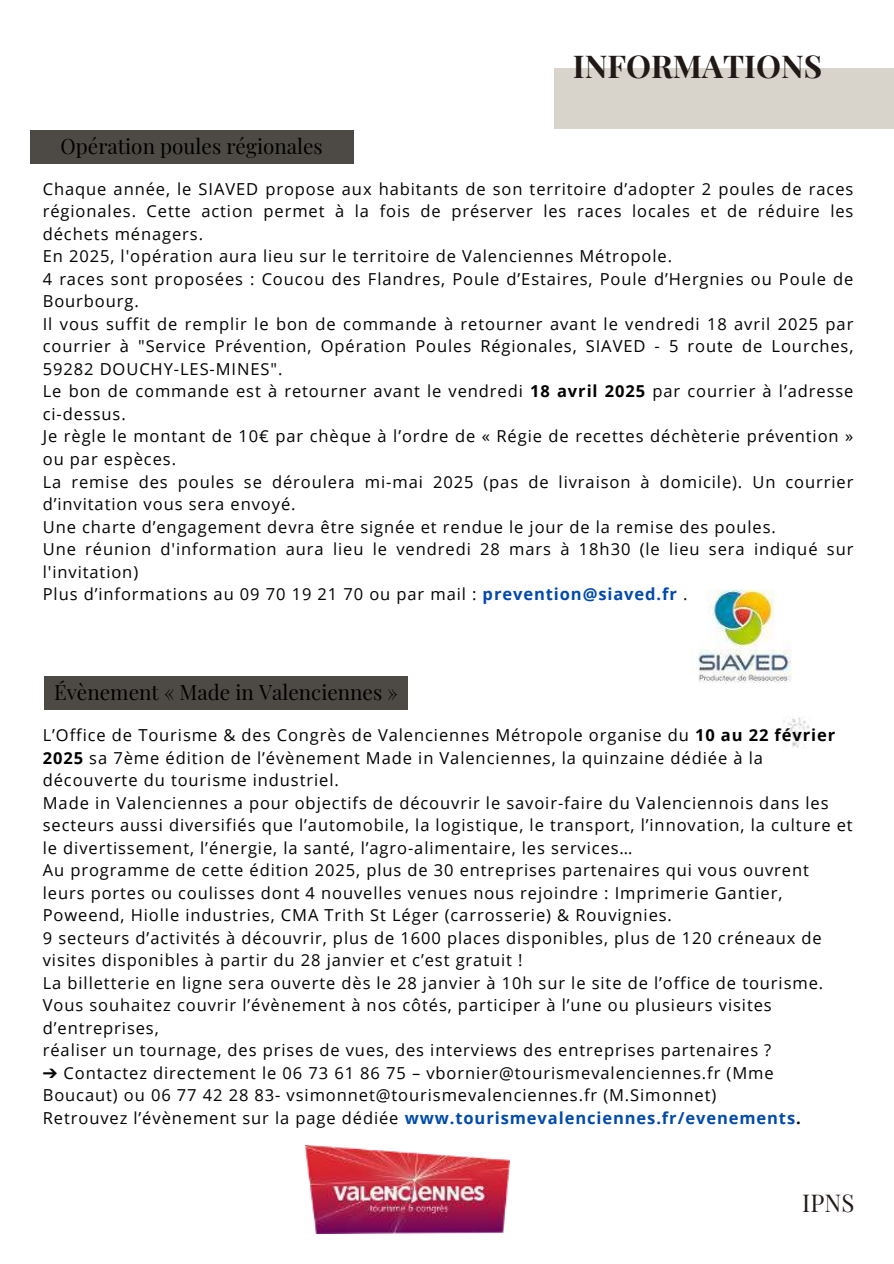
<style>
.page{position:relative;width:894px;height:1264px;background:#fff}
.page>*{position:absolute;margin:0;border:0;box-sizing:border-box;transform-origin:0 0}
.t1{font:700 31.5px "Playfair Display";color:#201917}
.t2{font:24px "Playfair Display";color:#201917}
.t3{font:20.7px "Playfair Display";color:#000}
.t4{font:16.5px/22.5px "Open Sans";letter-spacing:.055em;color:#020201}
.s1{font-weight:700}
.s2{font-weight:700;color:#004aad}
.s3{font-family:"Free Serif"}
</style>
<div class="page">
<div style="left:553px;top:68px;width:340px;height:60px;background:#d8d4cc"></div>
<img style="left:782px;top:717px;width:29px;height:31px">
<div style="left:30px;top:130px;width:323px;height:33px;background:#4d4a45"></div>
<div style="left:45px;top:676px;width:362px;height:33px;background:#4d4a45"></div>
<img style="left:305px;top:1145px;width:204px;height:88px">
<img style="left:698px;top:589px;width:94px;height:94px">
<p class="t3" style="left:60px;top:132px;width:264px">Opération poules régionales</p>
<h1 class="t1" style="left:572px;top:44px;width:251px">INFORMATIONS</h1>
<p class="t4" style="left:43px;top:177px;width:812px">Chaque année, le SIAVED propose aux habitants de son territoire d’adopter 2 poules de races régionales. Cette action permet à la fois de préserver les races locales et de réduire les déchets ménagers.<br>En 2025, l'opération aura lieu sur le territoire de Valenciennes Métropole.<br>4 races sont proposées : Coucou des Flandres, Poule d’Estaires, Poule d’Hergnies ou Poule de Bourbourg.<br>Il vous suffit de remplir le bon de commande à retourner avant le vendredi 18 avril 2025 par courrier à "Service Prévention, Opération Poules Régionales, SIAVED - 5 route de Lourches, 59282 DOUCHY-LES-MINES".<br>Le bon de commande est à retourner avant le vendredi <span class="s1">18 avril 2025</span> par courrier à l’adresse ci-dessus.<br>Je règle le montant de 10€ par chèque à l’ordre de « Régie de recettes déchèterie prévention » ou par espèces.<br>La remise des poules se déroulera mi-mai 2025 (pas de livraison à domicile). Un courrier d’invitation vous sera envoyé.<br>Une charte d’engagement devra être signée et rendue le jour de la remise des poules.<br>Une réunion d'information aura lieu le vendredi 28 mars à 18h30 (le lieu sera indiqué sur l'invitation)<br>Plus d’informations au 09 70 19 21 70 ou par mail : <span class="s2">prevention@siaved.fr</span> .</p>
<p class="t3" style="left:54px;top:678px;width:345px">Évènement « Made in Valenciennes »</p>
<p class="t4" style="left:43px;top:723px;width:811px">L’Office de Tourisme &amp; des Congrès de Valenciennes Métropole organise du <span class="s1">10 au 22 février 2025</span> sa 7ème édition de l’évènement Made in Valenciennes, la quinzaine dédiée à la découverte du tourisme industriel.<br>Made in Valenciennes a pour objectifs de découvrir le savoir-faire du Valenciennois dans les secteurs aussi diversifiés que l’automobile, la logistique, le transport, l’innovation, la culture et le divertissement, l’énergie, la santé, l’agro-alimentaire, les services…<br>Au programme de cette édition 2025, plus de 30 entreprises partenaires qui vous ouvrent leurs portes ou coulisses dont 4 nouvelles venues nous rejoindre : Imprimerie Gantier, Poweend, Hiolle industries, CMA Trith St Léger (carrosserie) &amp; Rouvignies.<br>9 secteurs d’activités à découvrir, plus de 1600 places disponibles, plus de 120 créneaux de visites disponibles à partir du 28 janvier et c’est gratuit !<br>La billetterie en ligne sera ouverte dès le 28 janvier à 10h sur le site de l’office de tourisme.<br>Vous souhaitez couvrir l’évènement à nos côtés, participer à l’une ou plusieurs visites d’entreprises,<br>réaliser un tournage, des prises de vues, des interviews des entreprises partenaires ?</p>
<p class="t4" style="left:43px;top:1061px;width:759px"><span class="s3">➔</span> Contactez directement le 06 73 61 86 75 – vbornier@tourismevalenciennes.fr (Mme<br>Boucaut) ou 06 77 42 28 83- vsimonnet@tourismevalenciennes.fr (M.Simonnet)<br>Retrouvez l’évènement sur la page dédiée <span class="s2">www.tourismevalenciennes.fr/evenements</span><span class="s1">.</span></p>
<h2 class="t2" style="left:802px;top:1185px;width:54px">IPNS</h2>
</div>
